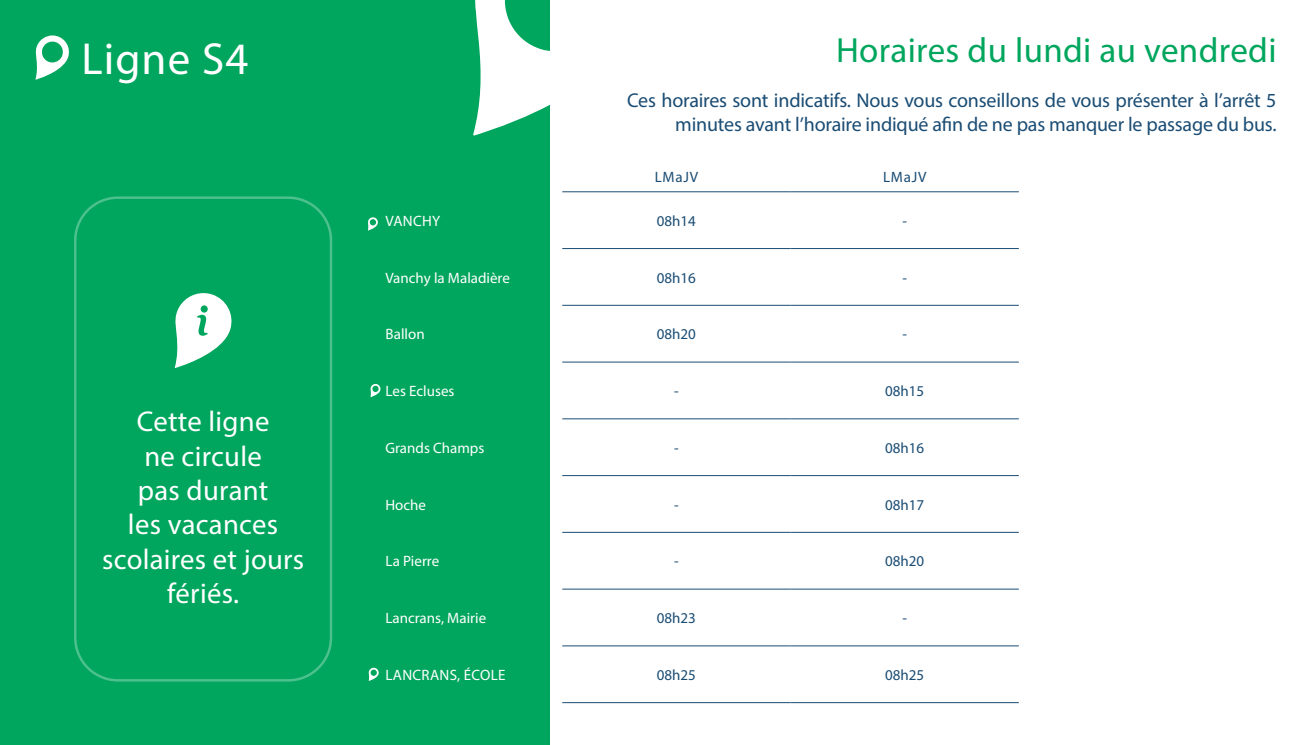
<style>
.page{position:relative;width:1312px;height:745px;background:#fff}
.page>*{position:absolute;margin:0;border:0;box-sizing:border-box;transform-origin:0 0}
.t1{font:45px "Myriad Pro";letter-spacing:.025em;color:#fff}
.t2{font:35px "Myriad Pro";letter-spacing:.01em;color:#00a65d}
.t3{font:28.75px/34.5px "Myriad Pro";letter-spacing:.01em;color:#fff;text-align:center}
.t4{font:20px/24px "Myriad Pro";letter-spacing:-.01em;color:#1a4c73;text-align:right}
.t5{font:15px "Myriad Pro";color:#fff}
.t6{font:15px "Myriad Pro";color:#1a4c73}
.t7{font:15px "Myriad Pro";letter-spacing:.02em;color:#fff}
</style>
<div class="page">
<div style="left:0;top:0;width:549px;height:744px;background:#00a65d"></div>
<svg style="left:473px;top:0;width:77px;height:135px"></svg>
<div style="left:74px;top:196px;width:258px;height:485px;border:2px solid #fff;border-radius:43px"></div>
<svg style="left:35px;top:35px;width:34px;height:45px"></svg>
<svg style="left:175px;top:293px;width:57px;height:75px"></svg>
<hr style="left:562px;top:191px;width:228px;height:1px;background:#1a4c73">
<hr style="left:790px;top:191px;width:228px;height:1px;background:#1a4c73">
<hr style="left:562px;top:248px;width:228px;height:1px;background:#1a4c73">
<hr style="left:790px;top:248px;width:228px;height:1px;background:#1a4c73">
<hr style="left:562px;top:305px;width:228px;height:1px;background:#1a4c73">
<hr style="left:790px;top:305px;width:228px;height:1px;background:#1a4c73">
<hr style="left:562px;top:361px;width:228px;height:1px;background:#1a4c73">
<hr style="left:790px;top:361px;width:228px;height:1px;background:#1a4c73">
<hr style="left:562px;top:418px;width:228px;height:1px;background:#1a4c73">
<hr style="left:790px;top:418px;width:228px;height:1px;background:#1a4c73">
<hr style="left:562px;top:475px;width:228px;height:1px;background:#1a4c73">
<hr style="left:790px;top:475px;width:228px;height:1px;background:#1a4c73">
<hr style="left:562px;top:531px;width:228px;height:1px;background:#1a4c73">
<hr style="left:790px;top:531px;width:228px;height:1px;background:#1a4c73">
<hr style="left:562px;top:588px;width:228px;height:1px;background:#1a4c73">
<hr style="left:790px;top:588px;width:228px;height:1px;background:#1a4c73">
<hr style="left:562px;top:645px;width:228px;height:1px;background:#1a4c73">
<hr style="left:790px;top:645px;width:228px;height:1px;background:#1a4c73">
<hr style="left:562px;top:701px;width:228px;height:1px;background:#1a4c73">
<hr style="left:790px;top:701px;width:228px;height:1px;background:#1a4c73">
<svg style="left:368px;top:217px;width:10px;height:13px"></svg>
<svg style="left:370px;top:383px;width:11px;height:14px"></svg>
<svg style="left:368px;top:667px;width:11px;height:13px"></svg>
<p class="t1" style="left:81px;top:31px;width:168px">Ligne S4</p>
<p class="t2" style="left:835px;top:28px;width:442px">Horaires du lundi au vendredi</p>
<p class="t4" style="left:627px;top:88px;width:650px">Ces horaires sont indicatifs. Nous vous conseillons de vous présenter à l’arrêt 5 minutes avant l’horaire indiqué afin de ne pas manquer le passage du bus.</p>
<p class="t6" style="left:654px;top:168px;width:45px">LMaJV</p>
<p class="t6" style="left:882px;top:168px;width:45px">LMaJV</p>
<p class="t5" style="left:385px;top:211px;width:56px">VANCHY</p>
<p class="t6" style="left:656px;top:211px;width:41px">08h14</p>
<p class="t6" style="left:902px;top:211px;width:6px">-</p>
<p class="t5" style="left:385px;top:268px;width:126px">Vanchy la Maladière</p>
<p class="t6" style="left:656px;top:268px;width:41px">08h16</p>
<p class="t6" style="left:902px;top:268px;width:6px">-</p>
<p class="t5" style="left:385px;top:325px;width:41px">Ballon</p>
<p class="t6" style="left:656px;top:325px;width:41px">08h20</p>
<p class="t6" style="left:902px;top:325px;width:6px">-</p>
<p class="t3" style="left:102px;top:403px;width:203px">Cette ligne<br>ne circule<br>pas durant<br>les vacances scolaires et jours fériés.</p>
<p class="t5" style="left:385px;top:381px;width:70px">Les Ecluses</p>
<p class="t6" style="left:674px;top:381px;width:6px">-</p>
<p class="t6" style="left:884px;top:381px;width:41px">08h15</p>
<p class="t5" style="left:385px;top:438px;width:100px">Grands Champs</p>
<p class="t6" style="left:674px;top:438px;width:6px">-</p>
<p class="t6" style="left:884px;top:438px;width:41px">08h16</p>
<p class="t5" style="left:385px;top:495px;width:42px">Hoche</p>
<p class="t6" style="left:674px;top:495px;width:6px">-</p>
<p class="t6" style="left:884px;top:495px;width:41px">08h17</p>
<p class="t5" style="left:385px;top:551px;width:55px">La Pierre</p>
<p class="t6" style="left:674px;top:551px;width:6px">-</p>
<p class="t6" style="left:884px;top:551px;width:41px">08h20</p>
<p class="t5" style="left:385px;top:608px;width:102px">Lancrans, Mairie</p>
<p class="t6" style="left:656px;top:608px;width:41px">08h23</p>
<p class="t6" style="left:902px;top:608px;width:6px">-</p>
<p class="t7" style="left:385px;top:665px;width:121px">LANCRANS, ÉCOLE</p>
<p class="t6" style="left:656px;top:665px;width:41px">08h25</p>
<p class="t6" style="left:884px;top:665px;width:41px">08h25</p>
</div>
